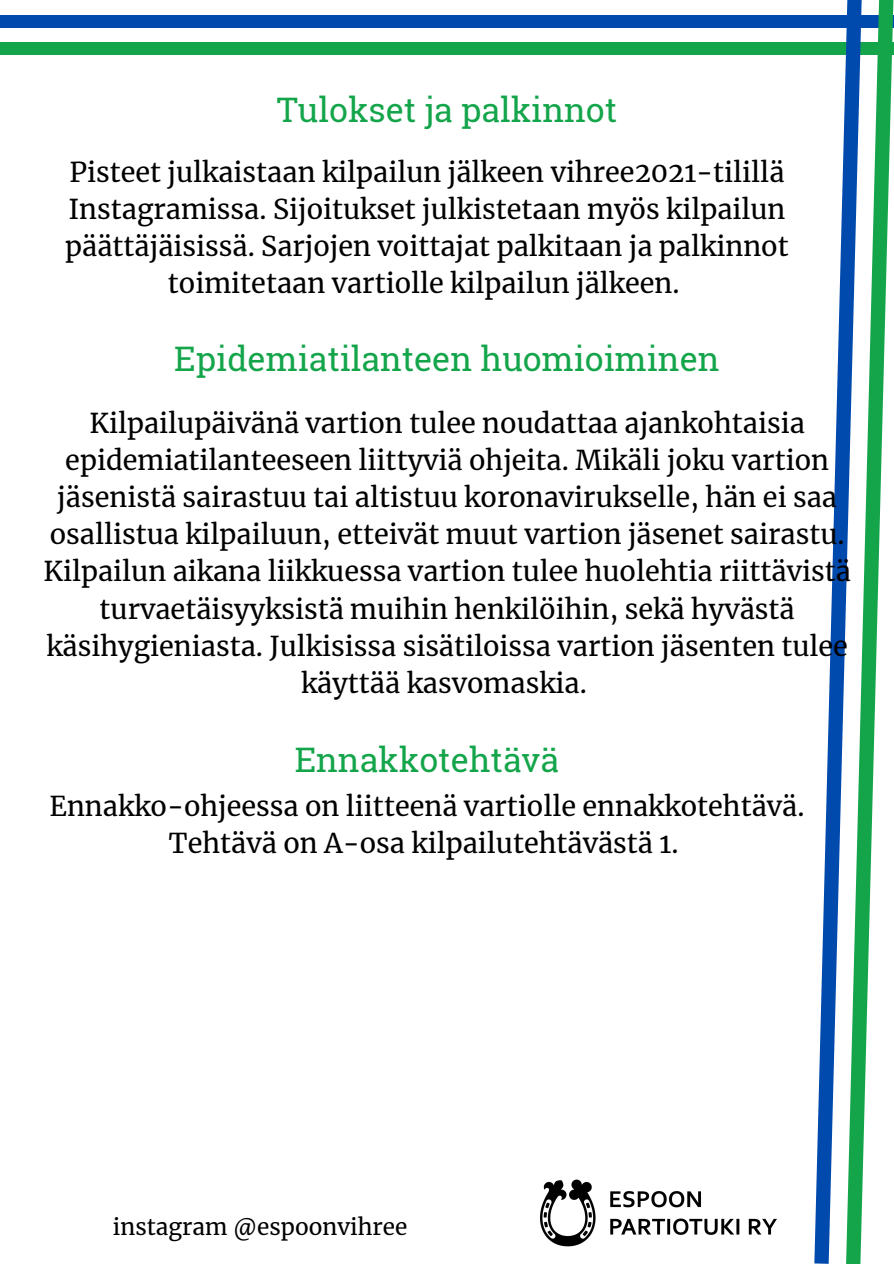
<style>
.page{position:relative;width:894px;height:1264px;background:#fff}
.page>*{position:absolute;margin:0;border:0;box-sizing:border-box;transform-origin:0 0}
.t1{font:33.75px "Roboto Slab";color:#14a54b}
.t2{font:27px/37.2px "Merriweather";color:#000;text-align:center}
.t3{font:22.5px "Merriweather";color:#000}
</style>
<div class="page">
<div style="left:0;top:43px;width:893px;height:12px;background:#14a54b"></div>
<div style="left:0;top:15px;width:893px;height:13px;background:#004aad"></div>
<svg style="left:814px;top:42px;width:31px;height:1221px"></svg>
<svg style="left:845px;top:0;width:48px;height:1263px"></svg>
<img style="left:540px;top:1179px;width:237px;height:68px">
<p class="t1" style="left:277px;top:87px;width:342px">Tulokset ja palkinnot</p>
<p class="t2" style="left:65px;top:154px;width:724px">Pisteet julkaistaan kilpailun jälkeen vihree2021-tilillä Instagramissa. Sijoitukset julkistetaan myös kilpailun päättäjäisissä. Sarjojen voittajat palkitaan ja palkinnot toimitetaan vartiolle kilpailun jälkeen.</p>
<p class="t1" style="left:174px;top:336px;width:546px">Epidemiatilanteen huomioiminen</p>
<p class="t2" style="left:43px;top:404px;width:808px">Kilpailupäivänä vartion tulee noudattaa ajankohtaisia epidemiatilanteeseen liittyviä ohjeita. Mikäli joku vartion jäsenistä sairastuu tai altistuu koronavirukselle, hän ei saa osallistua kilpailuun, etteivät muut vartion jäsenet sairastu.<br>Kilpailun aikana liikkuessa vartion tulee huolehtia riittävistä turvaetäisyyksistä muihin henkilöihin, sekä hyvästä käsihygieniasta. Julkisissa sisätiloissa vartion jäsenten tulee käyttää kasvomaskia.</p>
<p class="t1" style="left:294px;top:737px;width:266px">Ennakkotehtävä</p>
<p class="t2" style="left:49px;top:788px;width:756px">Ennakko-ohjeessa on liitteenä vartiolle ennakkotehtävä.<br>Tehtävä on A-osa kilpailutehtävästä 1.</p>
<p class="t3" style="left:113px;top:1212px;width:296px">instagram @espoonvihree</p>
</div>
